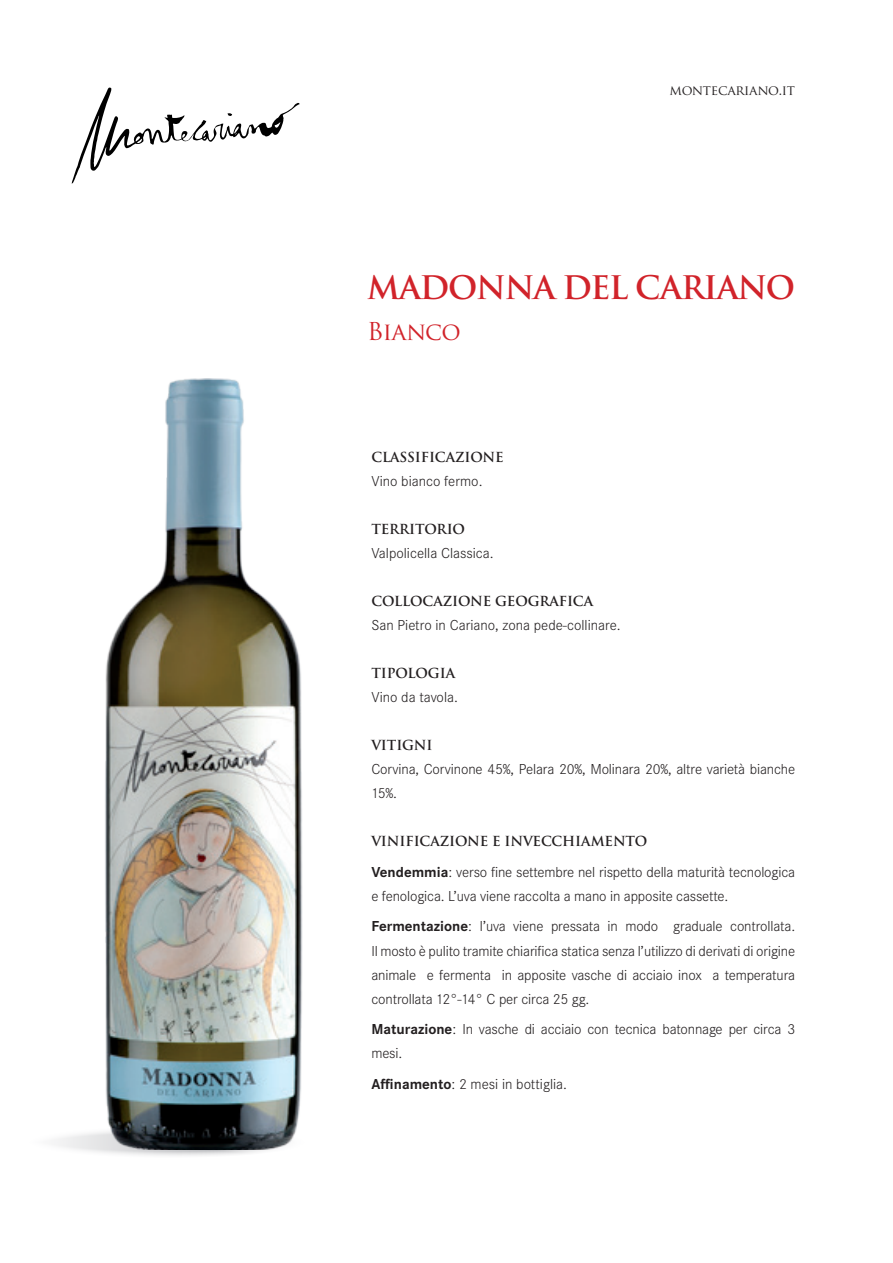
<style>
.page{position:relative;width:893px;height:1263px;background:#fff}
.page>*{position:absolute;margin:0;border:0;box-sizing:border-box;transform-origin:0 0}
.t1{font:700 31.65px "Trajan Pro";letter-spacing:-.04em;color:#d1232a}
.t2{font:24px "Trajan Pro";letter-spacing:-.03em;color:#d1232a}
.t3{font:300 15px/24px "Corporate S";letter-spacing:-.01em;color:#231f20}
.t4{font:700 13.5px "Trajan Pro";letter-spacing:-.01em;color:#231f20}
.t5{font:13.5px "Trajan Pro";letter-spacing:-.02em;color:#231f20}
.s1{font-weight:700}
</style>
<div class="page">
<svg style="left:72px;top:88px;width:228px;height:96px"></svg>
<svg style="left:26px;top:1126px;width:284px;height:32px;fill:#f4f4f5"></svg>
<img style="left:105px;top:378px;width:197px;height:772px">
<p class="t5" style="left:669px;top:82px;width:127px">montecariano.it</p>
<h1 class="t1" style="left:367px;top:268px;width:430px">MADONNA DEL CARIANO</h1>
<h2 class="t2" style="left:367px;top:316px;width:95px">Bianco</h2>
<p class="t4" style="left:371px;top:448px;width:134px">CLASSIFICAZIONE</p>
<p class="t3" style="left:371px;top:469px;width:113px">Vino bianco fermo.</p>
<p class="t4" style="left:371px;top:520px;width:95px">TERRITORIO</p>
<p class="t3" style="left:371px;top:541px;width:124px">Valpolicella Classica.</p>
<p class="t4" style="left:371px;top:592px;width:223px">COLLOCAZIONE GEOGRAFICA</p>
<p class="t3" style="left:371px;top:613px;width:251px">San Pietro in Cariano, zona pede-collinare.</p>
<p class="t4" style="left:371px;top:664px;width:85px">TIPOLOGIA</p>
<p class="t3" style="left:371px;top:685px;width:88px">Vino da tavola.</p>
<p class="t4" style="left:371px;top:736px;width:63px">VITIGNI</p>
<p class="t3" style="left:371px;top:757px;width:425px">Corvina, Corvinone 45%, Pelara 20%, Molinara 20%, altre varietà bianche<br>15%.</p>
<p class="t4" style="left:371px;top:832px;width:278px">VINIFICAZIONE E INVECCHIAMENTO</p>
<p class="t3" style="left:371px;top:860px;width:425px"><span class="s1">Vendemmia</span>: verso fine settembre nel rispetto della maturità tecnologica e fenologica. L’uva viene raccolta a mano in apposite cassette.</p>
<p class="t3" style="left:371px;top:915px;width:425px;text-align:justify"><span class="s1">Fermentazione</span>: l’uva viene pressata in modo graduale controllata.<br>Il mosto è pulito tramite chiarifica statica senza l’utilizzo di derivati di origine animale e fermenta in apposite vasche di acciaio inox a temperatura controllata 12°-14° C per circa 25 gg.</p>
<p class="t3" style="left:371px;top:1017px;width:425px"><span class="s1">Maturazione</span>: In vasche di acciaio con tecnica batonnage per circa 3 mesi.</p>
<p class="t3" style="left:371px;top:1072px;width:197px"><span class="s1">Affinamento</span>: 2 mesi in bottiglia.</p>
</div>
